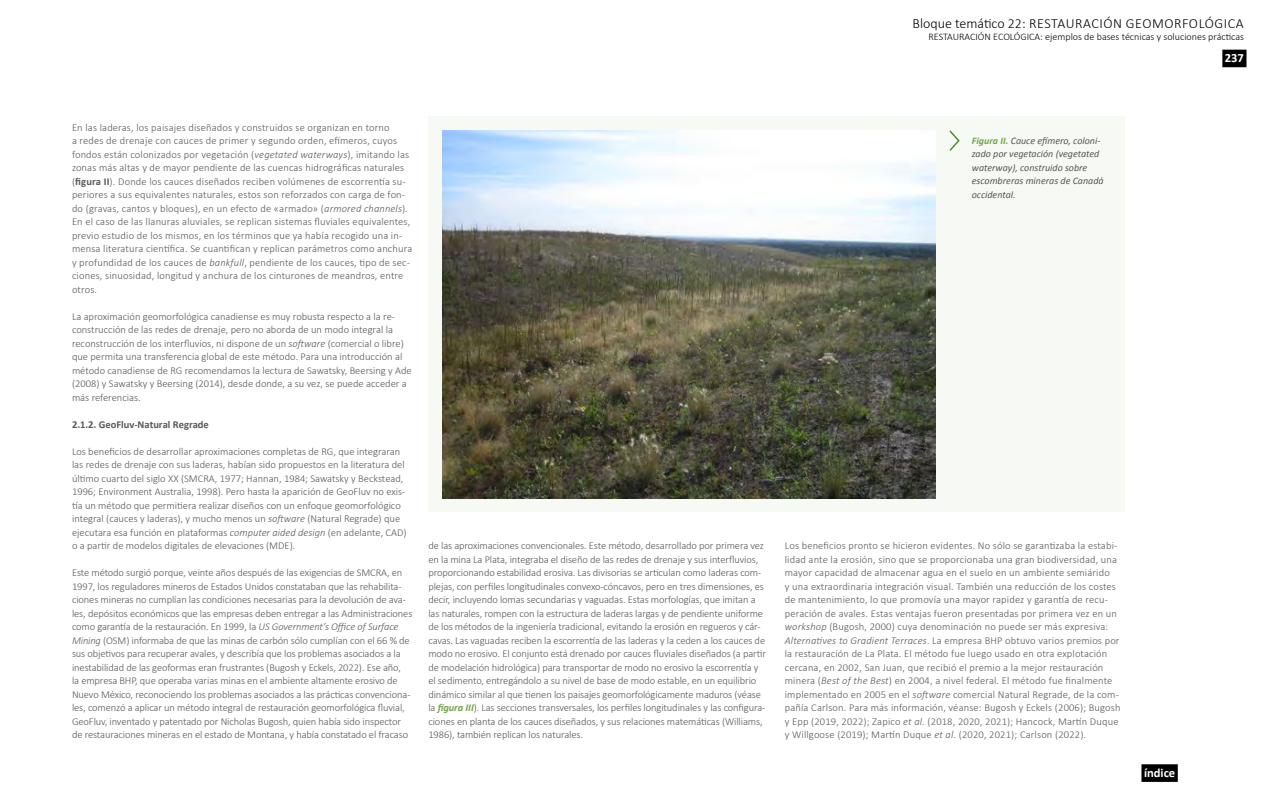
<style>
.page{position:relative;width:1280px;height:800px;background:#fff}
.page>*{position:absolute;margin:0;border:0;box-sizing:border-box;transform-origin:0 0}
.t1{font:300 14px "Calibri";letter-spacing:.035em;color:#000}
.t2{font:700 12.6px "Calibri";color:#fff}
.t3{font:300 10.5px/13.5px "Calibri";color:#575756}
.t4{font:700 10.5px "Calibri";color:#575756}
.t5{font:300 10.1px "Calibri";color:#000}
.t6{font:italic 10px/13.5px "Calibri";color:#575756}
.s1{font-style:italic}
.s2{font-weight:700}
.s3{font-weight:700;color:#74a54c}
.s4{font-weight:700;font-style:italic;color:#74a54c}
</style>
<div class="page">
<div style="left:1141px;top:764px;width:37px;height:18px;background:#000"></div>
<div style="left:1222px;top:50px;width:25px;height:17px;background:#000"></div>
<div style="left:428px;top:116px;width:697px;height:396px;background:#f7f9f4"></div>
<svg style="left:949px;top:130px;width:11px;height:21px"></svg>
<img style="left:443px;top:130px;width:492px;height:369px">
<h1 class="t1" style="left:913px;top:14px;width:333px">Bloque temático 22: RESTAURACIÓN GEOMORFOLÓGICA</h1>
<p class="t5" style="left:928px;top:30px;width:317px">RESTAURACIÓN ECOLÓGICA: ejemplos de bases técnicas y soluciones prácticas</p>
<p class="t2" style="left:1225px;top:50px;width:21px">237</p>
<p class="t3" style="left:72px;top:120px;width:342px">En las laderas, los paisajes diseñados y construidos se organizan en torno<br>a redes de drenaje con cauces de primer y segundo orden, efímeros, cuyos fondos están colonizados por vegetación (<span class="s1">vegetated waterways</span>), imitando las zonas más altas y de mayor pendiente de las cuencas hidrográficas naturales (<span class="s2">figura II</span>). Donde los cauces diseñados reciben volúmenes de escorrentía su&shy;periores a sus equivalentes naturales, estos son reforzados con carga de fon&shy;do (gravas, cantos y bloques), en un efecto de «armado» (<span class="s1">armored channels</span>)<span class="s1">.<br></span>En el caso de las llanuras aluviales, se replican sistemas fluviales equivalentes, previo estudio de los mismos, en los términos que ya había recogido una in&shy;mensa literatura científica. Se cuantifican y replican parámetros como anchura y profundidad de los cauces de <span class="s1">bankfull</span>, pendiente de los cauces, tipo de sec&shy;ciones, sinuosidad, longitud y anchura de los cinturones de meandros, entre otros.</p>
<p class="t3" style="left:72px;top:309px;width:341px">La aproximación geomorfológica canadiense es muy robusta respecto a la re&shy;construcción de las redes de drenaje, pero no aborda de un modo integral la reconstrucción de los interfluvios, ni dispone de un <span class="s1">software</span> (comercial o libre) que permita una transferencia global de este método. Para una introducción al método canadiense de RG recomendamos la lectura de Sawatsky, Beersing y Ade (2008) y Sawatsky y Beersing (2014), desde donde, a su vez, se puede acceder a más referencias.</p>
<p class="t4" style="left:72px;top:418px;width:138px">2.1.2. GeoFluv-Natural Regrade</p>
<p class="t3" style="left:72px;top:444px;width:336px">Los beneficios de desarrollar aproximaciones completas de RG, que integraran las redes de drenaje con sus laderas, habían sido propuestos en la literatura del último cuarto del siglo XX (SMCRA, 1977; Hannan, 1984; Sawatsky y Beckstead, 1996; Environment Australia, 1998). Pero hasta la aparición de GeoFluv no exis&shy;tía un método que permitiera realizar diseños con un enfoque geomorfológico integral (cauces y laderas), y mucho menos un <span class="s1">software</span> (Natural Regrade) que ejecutara esa función en plataformas <span class="s1">computer aided design</span> (en adelante, CAD) o a partir de modelos digitales de elevaciones (MDE).</p>
<p class="t3" style="left:72px;top:566px;width:342px">Este método surgió porque, veinte años después de las exigencias de SMCRA, en 1997, los reguladores mineros de Estados Unidos constataban que las rehabilita&shy;ciones mineras no cumplían las condiciones necesarias para la devolución de ava&shy;les, depósitos económicos que las empresas deben entregar a las Administraciones como garantía de la restauración. En 1999, la <span class="s1">US Government’s Office of Surface Mining</span> (OSM) informaba de que las minas de carbón sólo cumplían con el 66 % de sus objetivos para recuperar avales, y describía que los problemas asociados a la inestabilidad de las geoformas eran frustrantes (Bugosh y Eckels, 2022). Ese año,<br>la empresa BHP, que operaba varias minas en el ambiente altamente erosivo de Nuevo México, reconociendo los problemas asociados a las prácticas convenciona&shy;les, comenzó a aplicar un método integral de restauración geomorfológica fluvial, GeoFluv, inventado y patentado por Nicholas Bugosh, quien había sido inspector de restauraciones mineras en el estado de Montana, y había constatado el fracaso</p>
<p class="t6" style="left:972px;top:134px;width:133px"><span class="s3">Figura II.</span> Cauce efímero, coloni&shy;zado por vegetación (vegetated waterway), construido sobre escombreras mineras de Canadá occidental.</p>
<p class="t3" style="left:428px;top:539px;width:339px">de las aproximaciones convencionales. Este método, desarrollado por primera vez en la mina La Plata, integraba el diseño de las redes de drenaje y sus interfluvios, proporcionando estabilidad erosiva. Las divisorias se articulan como laderas com&shy;plejas, con perfiles longitudinales convexo-cóncavos, pero en tres dimensiones, es decir, incluyendo lomas secundarias y vaguadas. Estas morfologías, que imitan a las naturales, rompen con la estructura de laderas largas y de pendiente uniforme de los métodos de la ingeniería tradicional, evitando la erosión en regueros y cár&shy;cavas. Las vaguadas reciben la escorrentía de las laderas y la ceden a los cauces de modo no erosivo. El conjunto está drenado por cauces fluviales diseñados (a partir de modelación hidrológica) para transportar de modo no erosivo la escorrentía y el sedimento, entregándolo a su nivel de base de modo estable, en un equilibrio dinámico similar al que tienen los paisajes geomorfológicamente maduros (véase la <span class="s4">figura III</span>). Las secciones transversales, los perfiles longitudinales y las configura&shy;ciones en planta de los cauces diseñados, y sus relaciones matemáticas (Williams, 1986), también replican los naturales.</p>
<p class="t3" style="left:785px;top:539px;width:337px">Los beneficios pronto se hicieron evidentes. No sólo se garantizaba la estabi&shy;lidad ante la erosión, sino que se proporcionaba una gran biodiversidad, una mayor capacidad de almacenar agua en el suelo en un ambiente semiárido<br>y una extraordinaria integración visual. También una reducción de los costes de mantenimiento, lo que promovía una mayor rapidez y garantía de recu&shy;peración de avales. Estas ventajas fueron presentadas por primera vez en un <span class="s1">workshop</span> (Bugosh, 2000) cuya denominación no puede ser más expresiva:<br><span class="s1">Alternatives to Gradient Terraces</span>. La empresa BHP obtuvo varios premios por la restauración de La Plata. El método fue luego usado en otra explotación cercana, en 2002, San Juan, que recibió el premio a la mejor restauración minera (<span class="s1">Best of the Best</span>) en 2004, a nivel federal. El método fue finalmente implementado en 2005 en el <span class="s1">software</span> comercial Natural Regrade, de la com&shy;pañía Carlson. Para más información, véanse: Bugosh y Eckels (2006); Bugosh y Epp (2019, 2022); Zapico <span class="s1">et al</span>. (2018, 2020, 2021); Hancock, Martín Duque y Willgoose (2019); Martín Duque <span class="s1">et al</span>. (2020, 2021); Carlson (2022).</p>
<p class="t2" style="left:1144px;top:765px;width:33px">índice</p>
</div>
